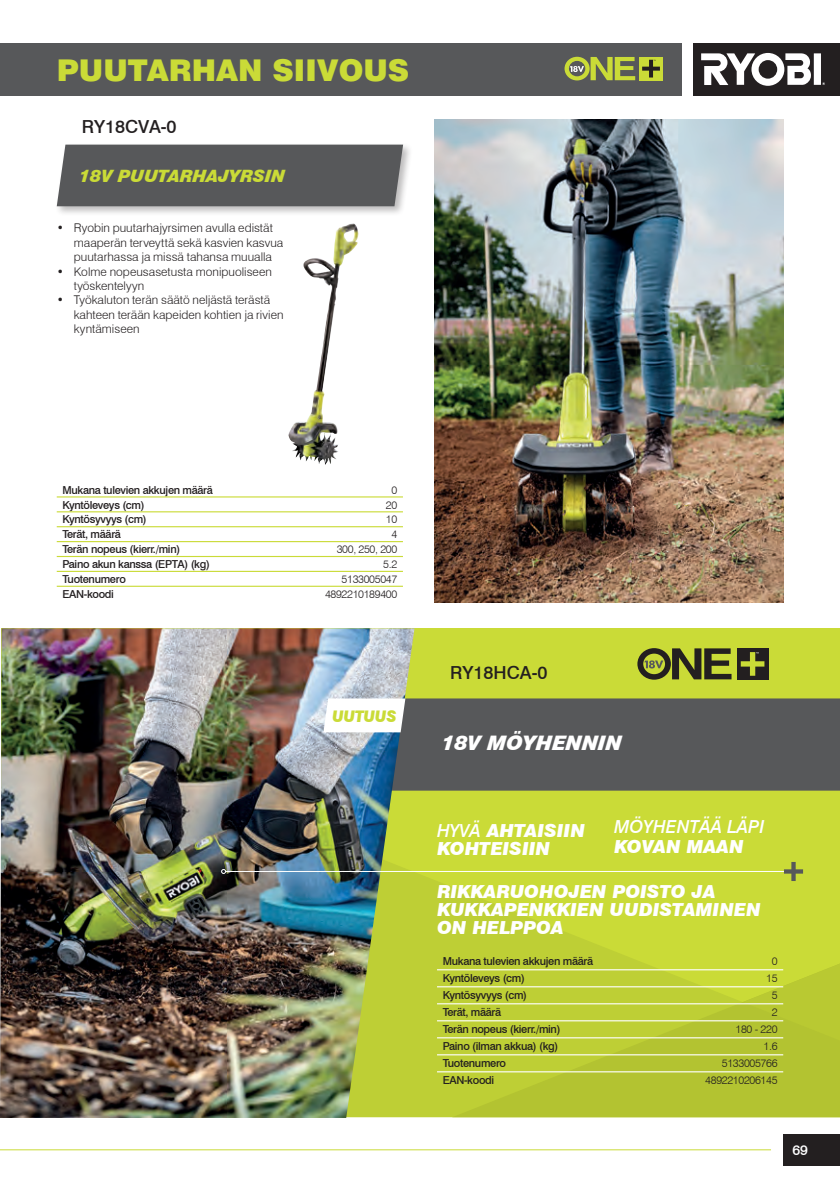
<style>
.page{position:relative;width:840px;height:1191px;background:#fff}
.page>*{position:absolute;margin:0;border:0;box-sizing:border-box;transform-origin:0 0}
.t1{font:900 30px "Swiss 721 BT";color:#cadb37}
.t2{font:italic 900 20px "Swiss 721 BT";color:#fff}
.t3{font:italic 900 18px/18px "Swiss 721 BT";color:#fff}
.t4{font:500 18px "Swiss 721 BT";color:#231f20}
.t5{font:italic 500 18px "Swiss 721 BT";color:#fff}
.t6{font:italic 900 17px "Swiss 721 BT";color:#cadb37}
.t7{font:italic 900 16px "Swiss 721 BT";letter-spacing:-.02em;color:#cadb37;scale:.9 1}
.t8{font:500 14px "Swiss 721 BT";color:#fff}
.t9{font:300 12px/14.4px "Swiss 721 BT";letter-spacing:.005em;color:#231f20}
.t10{font:500 11px "Swiss 721 BT";letter-spacing:-.03em;color:#231f20}
.t11{font:300 11px "Swiss 721 BT";letter-spacing:-.03em;color:#231f20}
.s1{font-weight:500}
</style>
<div class="page">
<div style="left:0;top:43px;width:681px;height:52px;background:#57585a"></div>
<div style="left:693px;top:43px;width:146px;height:52px;background:#231f20"></div>
<div style="left:813px;top:53px;width:7px;height:32px;background:#fff"></div>
<svg style="left:701px;top:53px;width:109px;height:33px"></svg>
<hr style="left:0;top:1149px;width:770px;height:1px;background:#cadb37">
<div style="left:782px;top:1134px;width:57px;height:31px;background:#231f20"></div>
<div style="left:55px;top:142px;width:358px;height:75px;background:#231f20;opacity:.3"></div>
<div style="left:57px;top:145px;width:346px;height:61px;background:#57585a"></div>
<img style="left:288px;top:223px;width:64px;height:242px">
<svg style="left:564px;top:57px;width:71px;height:23px"></svg>
<div style="left:639px;top:57px;width:23px;height:23px;background:#cadb37"></div>
<svg style="left:642px;top:60px;width:17px;height:17px"></svg>
<div style="left:2px;top:628px;width:837px;height:489px;background:#cadb37"></div>
<svg style="left:414px;top:790px;width:425px;height:327px"></svg>
<svg style="left:452px;top:956px;width:387px;height:161px;fill:#becf35"></svg>
<svg style="left:729px;top:956px;width:110px;height:91px"></svg>
<div style="left:414px;top:698px;width:425px;height:92px;background:#57585a"></div>
<svg style="left:637px;top:648px;width:94px;height:31px"></svg>
<div style="left:736px;top:648px;width:31px;height:31px;background:#231f20"></div>
<svg style="left:740px;top:652px;width:24px;height:24px"></svg>
<img style="left:0;top:628px;width:414px;height:490px">
<hr style="left:225px;top:871px;width:567px;height:1px;background:#fff">
<svg style="left:221px;top:869px;width:5px;height:5px"></svg>
<svg style="left:783px;top:862px;width:19px;height:19px"></svg>
<img style="left:434px;top:119px;width:348px;height:483px">
<svg style="left:323px;top:698px;width:82px;height:34px;background:#f3f4f5"></svg>
<div style="left:330px;top:706px;width:68px;height:18px;background:#fff"></div>
<hr style="left:437px;top:969px;width:345px;height:1px;background:#fff">
<hr style="left:437px;top:986px;width:345px;height:1px;background:#fff">
<hr style="left:437px;top:1003px;width:345px;height:1px;background:#fff">
<hr style="left:437px;top:1020px;width:345px;height:1px;background:#fff">
<hr style="left:437px;top:1037px;width:345px;height:1px;background:#fff">
<hr style="left:437px;top:1054px;width:345px;height:1px;background:#fff">
<hr style="left:437px;top:1071px;width:345px;height:1px;background:#fff">
<hr style="left:57px;top:496px;width:345px;height:1px;background:#cadb37">
<hr style="left:57px;top:511px;width:345px;height:1px;background:#cadb37">
<hr style="left:57px;top:526px;width:345px;height:1px;background:#cadb37">
<hr style="left:57px;top:541px;width:345px;height:1px;background:#cadb37">
<hr style="left:57px;top:556px;width:345px;height:1px;background:#cadb37">
<hr style="left:57px;top:571px;width:345px;height:1px;background:#cadb37">
<hr style="left:57px;top:585px;width:345px;height:2px;background:#cadb37">
<h1 class="t1" style="left:57px;top:52px;width:354px">PUUTARHAN SIIVOUS</h1>
<h3 class="t4" style="left:82px;top:115px;width:96px">RY18CVA-0</h3>
<h3 class="t6" style="left:78px;top:165px;width:210px">18V PUUTARHAJYRSIN</h3>
<p class="t9" style="left:74px;top:221px;width:211px;text-indent:-17px">• Ryobin puutarhajyrsimen avulla edistät maaperän terveyttä sekä kasvien kasvua puutarhassa ja missä tahansa muualla</p>
<p class="t9" style="left:74px;top:264px;width:199px;text-indent:-17px">• Kolme nopeusasetusta monipuoliseen työskentelyyn</p>
<p class="t9" style="left:74px;top:293px;width:211px;text-indent:-17px">• Työkaluton terän säätö neljästä terästä kahteen terään kapeiden kohtien ja rivien kyntämiseen</p>
<p class="t10" style="left:62px;top:483px;width:152px">Mukana tulevien akkujen määrä</p>
<p class="t11" style="left:391px;top:483px;width:7px">0</p>
<p class="t10" style="left:62px;top:498px;width:84px">Kyntöleveys (cm)</p>
<p class="t11" style="left:385px;top:498px;width:13px">20</p>
<p class="t10" style="left:62px;top:513px;width:86px">Kyntösyvyys (cm)</p>
<p class="t11" style="left:385px;top:513px;width:13px">10</p>
<p class="t10" style="left:62px;top:528px;width:60px">Terät, määrä</p>
<p class="t11" style="left:391px;top:528px;width:7px">4</p>
<p class="t10" style="left:62px;top:542px;width:119px">Terän nopeus (kierr./min)</p>
<p class="t11" style="left:336px;top:542px;width:62px">300, 250, 200</p>
<p class="t10" style="left:62px;top:557px;width:149px">Paino akun kanssa (EPTA) (kg)</p>
<p class="t11" style="left:383px;top:557px;width:15px">5.2</p>
<p class="t10" style="left:62px;top:572px;width:65px">Tuotenumero</p>
<p class="t11" style="left:341px;top:572px;width:57px">5133005047</p>
<p class="t10" style="left:62px;top:587px;width:53px">EAN-koodi</p>
<p class="t11" style="left:325px;top:587px;width:74px">4892210189400</p>
<h3 class="t7" style="left:332px;top:706px;width:73px">UUTUUS</h3>
<h3 class="t4" style="left:450px;top:661px;width:99px">RY18HCA-0</h3>
<h2 class="t2" style="left:440px;top:731px;width:185px">18V MÖYHENNIN</h2>
<h3 class="t5" style="left:613px;top:816px;width:152px">MÖYHENTÄÄ LÄPI</h3>
<h3 class="t3" style="left:613px;top:838px;width:131px">KOVAN MAAN</h3>
<h3 class="t3" style="left:437px;top:821px;width:149px"><span class="s1">HYVÄ</span> AHTAISIIN<br>KOHTEISIIN</h3>
<h3 class="t3" style="left:437px;top:882px;width:325px">RIKKARUOHOJEN POISTO JA<br>KUKKAPENKKIEN UUDISTAMINEN<br>ON HELPPOA</h3>
<p class="t10" style="left:442px;top:955px;width:152px">Mukana tulevien akkujen määrä</p>
<p class="t11" style="left:771px;top:955px;width:7px">0</p>
<p class="t10" style="left:442px;top:972px;width:84px">Kyntöleveys (cm)</p>
<p class="t11" style="left:765px;top:972px;width:13px">15</p>
<p class="t10" style="left:442px;top:989px;width:86px">Kyntösyvyys (cm)</p>
<p class="t11" style="left:771px;top:989px;width:7px">5</p>
<p class="t10" style="left:442px;top:1006px;width:60px">Terät, määrä</p>
<p class="t11" style="left:771px;top:1006px;width:7px">2</p>
<p class="t10" style="left:442px;top:1023px;width:119px">Terän nopeus (kierr./min)</p>
<p class="t11" style="left:735px;top:1023px;width:43px">180 - 220</p>
<p class="t10" style="left:442px;top:1040px;width:117px">Paino (ilman akkua) (kg)</p>
<p class="t11" style="left:763px;top:1040px;width:15px">1.6</p>
<p class="t10" style="left:442px;top:1056px;width:65px">Tuotenumero</p>
<p class="t11" style="left:721px;top:1056px;width:57px">5133005766</p>
<p class="t10" style="left:442px;top:1073px;width:53px">EAN-koodi</p>
<p class="t11" style="left:705px;top:1073px;width:74px">4892210206145</p>
<p class="t8" style="left:792px;top:1141px;width:17px">69</p>
</div>
